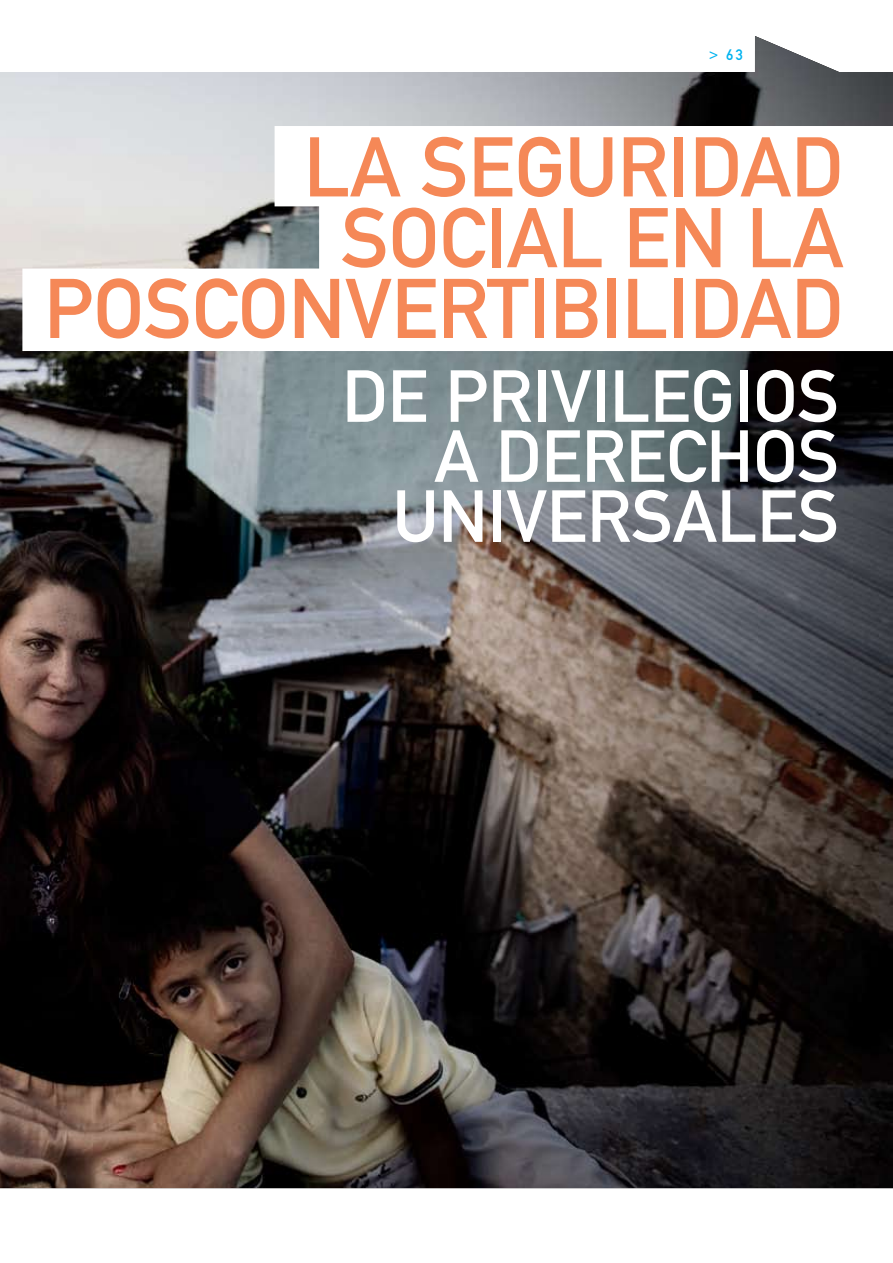
<style>
.page{position:relative;width:893px;height:1263px;background:#fff}
.page>*{position:absolute;margin:0;border:0;box-sizing:border-box;transform-origin:0 0}
.t1{font:83.1px/70.8px "DIN Mittelschrift";color:#f58857;text-align:right}
.t2{font:72.45px/60px "DIN Mittelschrift";color:#fff;text-align:right}
.t3{font:15px "DIN Mittelschrift";color:#00b3f0}
</style>
<div class="page">
<img style="left:0;top:36px;width:893px;height:1152px">
<svg style="left:22px;top:126px;width:871px;height:225px"></svg>
<p class="t3" style="left:709px;top:46px;width:35px">&gt; 63</p>
<p class="t1" style="left:44px;top:132px;width:801px">LA SEGURIDAD<br>SOCIAL EN LA<br>POSCONVERTIBILIDAD</p>
<p class="t2" style="left:342px;top:367px;width:498px">DE PRIVILEGIOS<br>A DERECHOS<br>UNIVERSALES</p>
</div>
